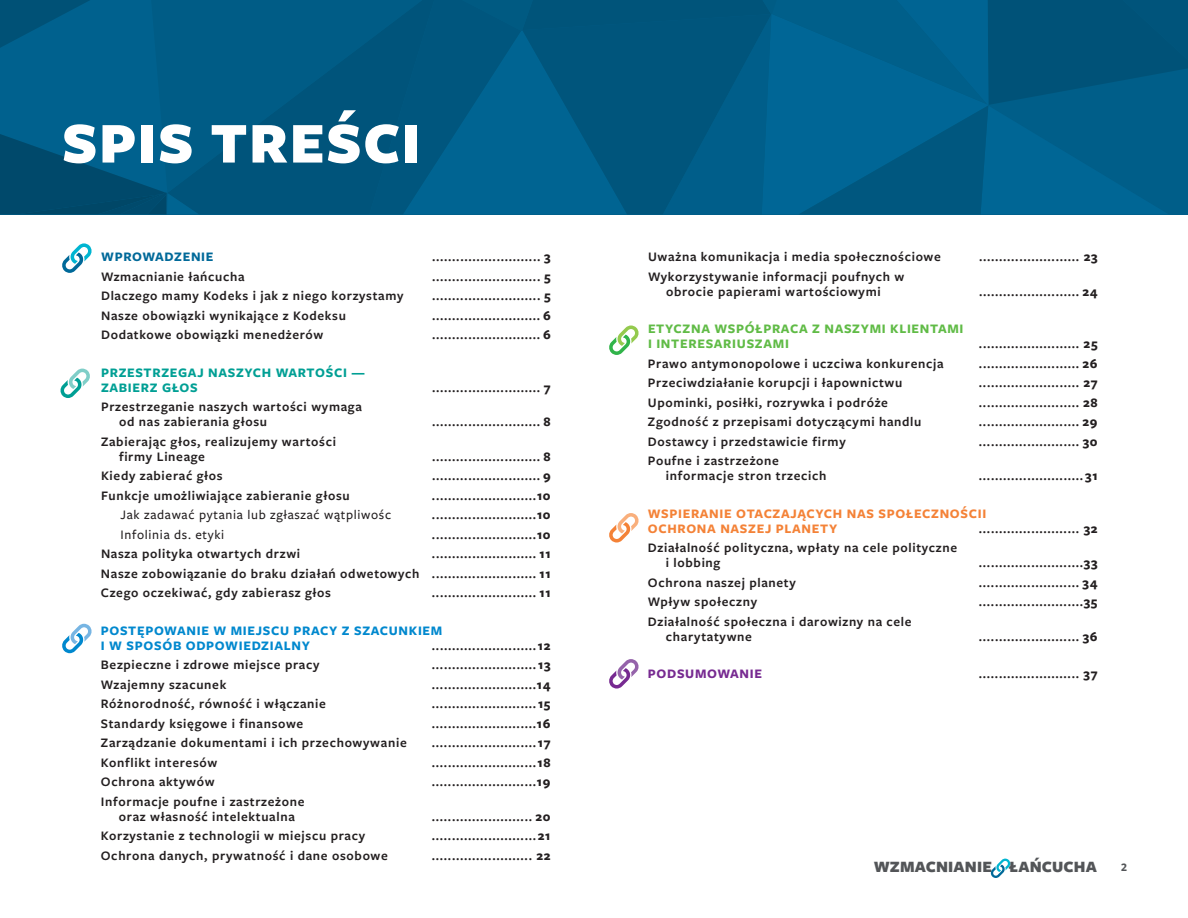
<style>
.page{position:relative;width:1188px;height:918px;background:#fff}
.page>*{position:absolute;margin:0;border:0;box-sizing:border-box;transform-origin:0 0}
.t1{font:900 59.85px "Freight Sans Pro";letter-spacing:.025em;color:#fff}
.t2{font:900 16.35px "Freight Sans Pro";letter-spacing:.01em;color:#535558}
.t3{font:600 13.5px/15px "Freight Sans Pro";letter-spacing:.05em;color:#231f20}
.t4{font:700 13.5px/15px "Freight Sans Pro";letter-spacing:.05em;color:#0088ce}
.t5{font:700 13.5px/15px "Freight Sans Pro";letter-spacing:.05em;color:#f48237}
.t6{font:500 13.5px "Freight Sans Pro";letter-spacing:.05em;color:#231f20}
.t7{font:700 13.5px/15px "Freight Sans Pro";letter-spacing:.05em;color:#60bb46}
.t8{font:700 13.5px/15px "Freight Sans Pro";letter-spacing:.05em;color:#009f94}
.t9{font:700 13.5px "Freight Sans Pro";letter-spacing:.05em;color:#006999}
.t10{font:700 13.5px "Freight Sans Pro";letter-spacing:.05em;color:#772a91}
.t11{font:700 12px "Freight Sans Pro";color:#535558}
.s1{font-weight:700}
</style>
<div class="page">
<svg style="left:990px;top:859px;width:21px;height:19px"></svg>
<svg style="left:0;top:0;width:1188px;height:214px;background:#005b85"></svg>
<svg style="left:62px;top:243px;width:30px;height:30px"></svg>
<svg style="left:62px;top:624px;width:30px;height:29px"></svg>
<svg style="left:609px;top:325px;width:30px;height:30px"></svg>
<svg style="left:609px;top:513px;width:30px;height:30px"></svg>
<svg style="left:609px;top:659px;width:30px;height:30px"></svg>
<svg style="left:60px;top:369px;width:30px;height:29px"></svg>
<h1 class="t1" style="left:62px;top:101px;width:360px">SPIS TREŚCI</h1>
<p class="t9" style="left:101px;top:248px;width:114px">WPROWADZENIE</p>
<p class="t3" style="left:432px;top:249px;width:120px">........................... <span class="s1">3</span></p>
<p class="t3" style="left:101px;top:268px;width:145px">Wzmacnianie łańcucha</p>
<p class="t3" style="left:432px;top:268px;width:120px">........................... <span class="s1">5</span></p>
<p class="t3" style="left:101px;top:288px;width:304px">Dlaczego mamy Kodeks i jak z niego korzystamy</p>
<p class="t3" style="left:432px;top:288px;width:120px">........................... <span class="s1">5</span></p>
<p class="t3" style="left:101px;top:307px;width:246px">Nasze obowiązki wynikające z Kodeksu</p>
<p class="t3" style="left:432px;top:307px;width:120px">........................... <span class="s1">6</span></p>
<p class="t3" style="left:101px;top:327px;width:224px">Dodatkowe obowiązki menedżerów</p>
<p class="t3" style="left:432px;top:327px;width:120px">........................... <span class="s1">6</span></p>
<p class="t8" style="left:101px;top:364px;width:265px">PRZESTRZEGAJ NASZYCH WARTOŚCI —<br>ZABIERZ GŁOS</p>
<p class="t3" style="left:432px;top:379px;width:120px">........................... <span class="s1">7</span></p>
<p class="t3" style="left:119px;top:399px;width:244px;text-indent:-18px">Przestrzeganie naszych wartości wymaga od nas zabierania głosu</p>
<p class="t3" style="left:119px;top:433px;width:219px;text-indent:-18px">Zabierając głos, realizujemy wartości firmy Lineage</p>
<p class="t3" style="left:432px;top:414px;width:120px">........................... <span class="s1">8</span></p>
<p class="t3" style="left:432px;top:448px;width:120px">........................... <span class="s1">8</span></p>
<p class="t3" style="left:101px;top:468px;width:123px">Kiedy zabierać głos</p>
<p class="t3" style="left:432px;top:468px;width:120px">........................... <span class="s1">9</span></p>
<p class="t3" style="left:101px;top:487px;width:250px">Funkcje umożliwiające zabieranie głosu</p>
<p class="t3" style="left:432px;top:487px;width:120px">..........................<span class="s1">10</span></p>
<p class="t6" style="left:121px;top:506px;width:272px">Jak zadawać pytania lub zgłaszać wątpliwośc</p>
<p class="t3" style="left:432px;top:507px;width:120px">..........................<span class="s1">10</span></p>
<p class="t6" style="left:121px;top:525px;width:105px">Infolinia ds. etyki</p>
<p class="t3" style="left:432px;top:526px;width:120px">..........................<span class="s1">10</span></p>
<p class="t3" style="left:101px;top:546px;width:201px">Nasza polityka otwartych drzwi</p>
<p class="t3" style="left:101px;top:544px;width:451px;line-height:19.5px;text-align:justify;text-indent:331px">.......................... <span class="s1">11<br></span>Nasze zobowiązanie do braku działań odwetowych .......................... <span class="s1">11<br></span>Czego oczekiwać, gdy zabierasz głos</p>
<p class="t3" style="left:432px;top:585px;width:120px">.......................... <span class="s1">11</span></p>
<p class="t4" style="left:101px;top:622px;width:343px">POSTĘPOWANIE W MIEJSCU PRACY Z SZACUNKIEM<br>I W SPOSÓB ODPOWIEDZIALNY</p>
<p class="t3" style="left:432px;top:637px;width:120px">..........................<span class="s1">12</span></p>
<p class="t3" style="left:101px;top:657px;width:220px">Bezpieczne i zdrowe miejsce pracy</p>
<p class="t3" style="left:432px;top:657px;width:120px">..........................<span class="s1">13</span></p>
<p class="t3" style="left:101px;top:676px;width:127px">Wzajemny szacunek</p>
<p class="t3" style="left:432px;top:676px;width:120px">..........................<span class="s1">14</span></p>
<p class="t3" style="left:101px;top:696px;width:227px">Różnorodność, równość i włączanie</p>
<p class="t3" style="left:432px;top:696px;width:120px">..........................<span class="s1">15</span></p>
<p class="t3" style="left:101px;top:715px;width:204px">Standardy księgowe i finansowe</p>
<p class="t3" style="left:432px;top:715px;width:120px">..........................<span class="s1">16</span></p>
<p class="t3" style="left:101px;top:735px;width:307px">Zarządzanie dokumentami i ich przechowywanie</p>
<p class="t3" style="left:432px;top:735px;width:120px">..........................<span class="s1">17</span></p>
<p class="t3" style="left:101px;top:754px;width:118px">Konflikt interesów</p>
<p class="t3" style="left:432px;top:754px;width:120px">..........................<span class="s1">18</span></p>
<p class="t3" style="left:101px;top:774px;width:115px">Ochrona aktywów</p>
<p class="t3" style="left:432px;top:774px;width:120px">..........................<span class="s1">19</span></p>
<p class="t3" style="left:119px;top:793px;width:187px;text-indent:-18px">Informacje poufne i zastrzeżone oraz własność intelektualna</p>
<p class="t3" style="left:432px;top:808px;width:120px">......................... <span class="s1">20</span></p>
<p class="t3" style="left:101px;top:828px;width:266px">Korzystanie z technologii w miejscu pracy</p>
<p class="t3" style="left:432px;top:828px;width:120px">..........................<span class="s1">21</span></p>
<p class="t3" style="left:101px;top:847px;width:288px">Ochrona danych, prywatność i dane osobowe</p>
<p class="t3" style="left:432px;top:847px;width:120px">......................... <span class="s1">22</span></p>
<p class="t3" style="left:648px;top:249px;width:294px">Uważna komunikacja i media społecznościowe</p>
<p class="t3" style="left:979px;top:249px;width:120px">......................... <span class="s1">23</span></p>
<p class="t3" style="left:648px;top:268px;width:258px;text-align:center">Wykorzystywanie informacji poufnych w obrocie papierami wartościowymi</p>
<p class="t3" style="left:979px;top:283px;width:120px">......................... <span class="s1">24</span></p>
<p class="t7" style="left:648px;top:321px;width:317px">ETYCZNA WSPÓŁPRACA Z NASZYMI KLIENTAMI<br>I INTERESARIUSZAMI</p>
<p class="t3" style="left:979px;top:336px;width:120px">......................... <span class="s1">25</span></p>
<p class="t3" style="left:648px;top:355px;width:297px">Prawo antymonopolowe i uczciwa konkurencja</p>
<p class="t3" style="left:979px;top:355px;width:120px">......................... <span class="s1">26</span></p>
<p class="t3" style="left:648px;top:375px;width:256px">Przeciwdziałanie korupcji i łapownictwu</p>
<p class="t3" style="left:979px;top:375px;width:120px">......................... <span class="s1">27</span></p>
<p class="t3" style="left:648px;top:394px;width:242px">Upominki, posiłki, rozrywka i podróże</p>
<p class="t3" style="left:979px;top:394px;width:120px">......................... <span class="s1">28</span></p>
<p class="t3" style="left:648px;top:414px;width:275px">Zgodność z przepisami dotyczącymi handlu</p>
<p class="t3" style="left:979px;top:414px;width:120px">......................... <span class="s1">29</span></p>
<p class="t3" style="left:648px;top:433px;width:199px">Dostawcy i przedstawicie firmy</p>
<p class="t3" style="left:979px;top:433px;width:120px">......................... <span class="s1">30</span></p>
<p class="t3" style="left:666px;top:453px;width:162px;text-indent:-18px">Poufne i zastrzeżone informacje stron trzecich</p>
<p class="t3" style="left:979px;top:468px;width:120px">..........................<span class="s1">31</span></p>
<p class="t5" style="left:648px;top:505px;width:340px">WSPIERANIE OTACZAJĄCYCH NAS SPOŁECZNOŚCII<br>OCHRONA NASZEJ PLANETY</p>
<p class="t3" style="left:979px;top:520px;width:120px">......................... <span class="s1">32</span></p>
<p class="t3" style="left:666px;top:540px;width:293px;text-indent:-18px">Działalność polityczna, wpłaty na cele polityczne i lobbing</p>
<p class="t3" style="left:979px;top:555px;width:120px">..........................<span class="s1">33</span></p>
<p class="t3" style="left:648px;top:574px;width:150px">Ochrona naszej planety</p>
<p class="t3" style="left:979px;top:574px;width:120px">......................... <span class="s1">34</span></p>
<p class="t3" style="left:648px;top:594px;width:111px">Wpływ społeczny</p>
<p class="t3" style="left:979px;top:594px;width:120px">..........................<span class="s1">35</span></p>
<p class="t3" style="left:666px;top:613px;width:247px;text-indent:-18px">Działalność społeczna i darowizny na cele charytatywne</p>
<p class="t3" style="left:979px;top:628px;width:120px">......................... <span class="s1">36</span></p>
<p class="t10" style="left:648px;top:664px;width:116px">PODSUMOWANIE</p>
<p class="t3" style="left:979px;top:666px;width:120px">......................... <span class="s1">37</span></p>
<p class="t2" style="left:874px;top:856px;width:225px">WZMACNIANIE ŁAŃCUCHA</p>
<p class="t11" style="left:1121px;top:859px;width:7px">2</p>
</div>
